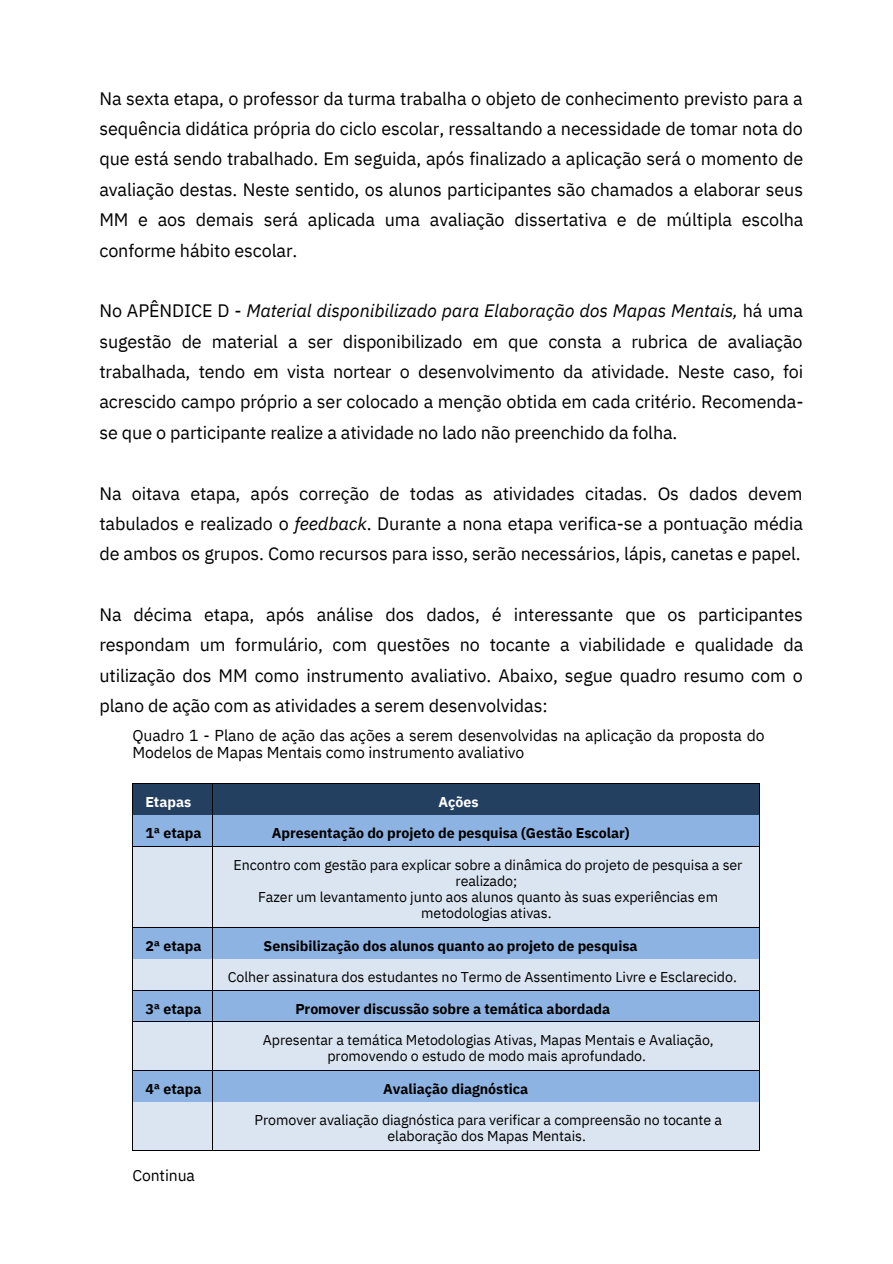
<style>
.page{position:relative;width:893px;height:1264px;background:#fff}
.page>*{position:absolute;margin:0;border:0;box-sizing:border-box;transform-origin:0 0}
.t1{font:18px/30.3px "IBM Plex Sans";letter-spacing:-.005em;color:#000;text-align:justify}
.t2{font:15.75px/17.1px "IBM Plex Sans";letter-spacing:-.005em;color:#000}
.t3{font:14.25px/16px "IBM Plex Sans";letter-spacing:-.005em;color:#000;text-align:center}
.t4{font:700 14.25px "IBM Plex Sans";letter-spacing:-.005em;color:#000}
.t5{font:700 14.25px "IBM Plex Sans";letter-spacing:-.005em;color:#fff}
.s1{font-style:italic}
</style>
<div class="page">
<div style="left:133px;top:784px;width:79px;height:31px;background:#244061"></div>
<div style="left:220px;top:791px;width:532px;height:16px;background:#244061"></div>
<hr style="left:133px;top:783px;width:79px;height:1px;background:#000">
<hr style="left:213px;top:783px;width:546px;height:1px;background:#000">
<div style="left:213px;top:784px;width:546px;height:7px;background:#244061"></div>
<div style="left:212px;top:807px;width:548px;height:8px;background:#244061"></div>
<div style="left:133px;top:815px;width:79px;height:31px;background:#8db3e2"></div>
<div style="left:220px;top:822px;width:532px;height:17px;background:#8db3e2"></div>
<div style="left:213px;top:815px;width:546px;height:7px;background:#8db3e2"></div>
<div style="left:212px;top:839px;width:548px;height:7px;background:#8db3e2"></div>
<div style="left:133px;top:847px;width:79px;height:80px;background:#dbe5f1"></div>
<div style="left:213px;top:847px;width:546px;height:80px;background:#dbe5f1"></div>
<svg style="left:132px;top:783px;width:1px;height:71px"></svg>
<hr style="left:133px;top:846px;width:79px;height:1px;background:#000">
<svg style="left:212px;top:783px;width:1px;height:71px"></svg>
<hr style="left:213px;top:846px;width:546px;height:1px;background:#000">
<svg style="left:759px;top:783px;width:1px;height:71px"></svg>
<hr style="left:132px;top:854px;width:1px;height:73px;background:#000">
<hr style="left:212px;top:854px;width:1px;height:73px;background:#000">
<hr style="left:759px;top:854px;width:1px;height:73px;background:#000">
<div style="left:133px;top:927px;width:79px;height:31px;background:#8db3e2"></div>
<div style="left:220px;top:935px;width:532px;height:16px;background:#8db3e2"></div>
<div style="left:213px;top:927px;width:546px;height:8px;background:#8db3e2"></div>
<div style="left:212px;top:951px;width:548px;height:7px;background:#8db3e2"></div>
<div style="left:133px;top:959px;width:79px;height:31px;background:#dbe5f1"></div>
<div style="left:220px;top:966px;width:532px;height:17px;background:#dbe5f1"></div>
<hr style="left:133px;top:958px;width:79px;height:1px;background:#000">
<hr style="left:213px;top:958px;width:546px;height:1px;background:#000">
<div style="left:213px;top:959px;width:546px;height:7px;background:#dbe5f1"></div>
<div style="left:212px;top:983px;width:548px;height:7px;background:#dbe5f1"></div>
<div style="left:133px;top:990px;width:79px;height:31px;background:#8db3e2"></div>
<div style="left:220px;top:998px;width:532px;height:16px;background:#8db3e2"></div>
<div style="left:213px;top:990px;width:546px;height:8px;background:#8db3e2"></div>
<div style="left:212px;top:1014px;width:548px;height:7px;background:#8db3e2"></div>
<div style="left:133px;top:1022px;width:79px;height:48px;background:#dbe5f1"></div>
<div style="left:213px;top:1022px;width:546px;height:48px;background:#dbe5f1"></div>
<svg style="left:132px;top:927px;width:1px;height:102px"></svg>
<hr style="left:133px;top:1021px;width:79px;height:1px;background:#000">
<svg style="left:212px;top:927px;width:1px;height:102px"></svg>
<hr style="left:213px;top:1021px;width:546px;height:1px;background:#000">
<svg style="left:759px;top:927px;width:1px;height:102px"></svg>
<hr style="left:132px;top:1029px;width:1px;height:41px;background:#000">
<hr style="left:212px;top:1029px;width:1px;height:41px;background:#000">
<hr style="left:759px;top:1029px;width:1px;height:41px;background:#000">
<div style="left:133px;top:1071px;width:79px;height:30px;background:#8db3e2"></div>
<div style="left:220px;top:1078px;width:532px;height:16px;background:#8db3e2"></div>
<hr style="left:133px;top:1070px;width:79px;height:1px;background:#000">
<hr style="left:213px;top:1070px;width:546px;height:1px;background:#000">
<div style="left:213px;top:1071px;width:546px;height:7px;background:#8db3e2"></div>
<div style="left:212px;top:1094px;width:548px;height:7px;background:#8db3e2"></div>
<div style="left:133px;top:1102px;width:79px;height:47px;background:#dbe5f1"></div>
<div style="left:220px;top:1109px;width:532px;height:17px;background:#dbe5f1"></div>
<div style="left:220px;top:1126px;width:532px;height:16px;background:#dbe5f1"></div>
<svg style="left:132px;top:1070px;width:1px;height:39px"></svg>
<hr style="left:133px;top:1101px;width:79px;height:1px;background:#000">
<svg style="left:212px;top:1070px;width:1px;height:39px"></svg>
<hr style="left:213px;top:1101px;width:546px;height:1px;background:#000">
<div style="left:213px;top:1102px;width:546px;height:7px;background:#dbe5f1"></div>
<svg style="left:759px;top:1070px;width:1px;height:39px"></svg>
<hr style="left:132px;top:1109px;width:1px;height:40px;background:#000">
<hr style="left:133px;top:1149px;width:79px;height:1px;background:#000">
<div style="left:212px;top:1142px;width:548px;height:7px;background:#dbe5f1"></div>
<hr style="left:212px;top:1109px;width:1px;height:40px;background:#000">
<hr style="left:213px;top:1149px;width:546px;height:1px;background:#000">
<hr style="left:759px;top:1109px;width:1px;height:40px;background:#000">
<p class="t1" style="left:99px;top:83px;width:705px">Na sexta etapa, o professor da turma trabalha o objeto de conhecimento previsto para a sequência didática própria do ciclo escolar, ressaltando a necessidade de tomar nota do que está sendo trabalhado. Em seguida, após finalizado a aplicação será o momento de avaliação destas. Neste sentido, os alunos participantes são chamados a elaborar seus MM e aos demais será aplicada uma avaliação dissertativa e de múltipla escolha conforme hábito escolar.</p>
<p class="t1" style="left:99px;top:295px;width:705px">No APÊNDICE D - <span class="s1">Material disponibilizado para Elaboração dos Mapas Mentais,</span> há uma sugestão de material a ser disponibilizado em que consta a rubrica de avaliação trabalhada, tendo em vista nortear o desenvolvimento da atividade. Neste caso, foi acrescido campo próprio a ser colocado a menção obtida em cada critério. Recomenda&shy;se que o participante realize a atividade no lado não preenchido da folha.</p>
<p class="t1" style="left:99px;top:477px;width:705px">Na oitava etapa, após correção de todas as atividades citadas. Os dados devem tabulados e realizado o <span class="s1">feedback</span>. Durante a nona etapa verifica-se a pontuação média de ambos os grupos. Como recursos para isso, serão necessários, lápis, canetas e papel.</p>
<p class="t1" style="left:99px;top:599px;width:705px">Na décima etapa, após análise dos dados, é interessante que os participantes respondam um formulário, com questões no tocante a viabilidade e qualidade da utilização dos MM como instrumento avaliativo. Abaixo, segue quadro resumo com o plano de ação com as atividades a serem desenvolvidas:</p>
<p class="t2" style="left:132px;top:726px;width:633px">Quadro 1 - Plano de ação das ações a serem desenvolvidas na aplicação da proposta do<br>Modelos de Mapas Mentais como instrumento avaliativo</p>
<p class="t5" style="left:145px;top:792px;width:47px">Etapas</p>
<p class="t4" style="left:145px;top:823px;width:58px">1ª etapa</p>
<p class="t5" style="left:438px;top:792px;width:42px">Ações</p>
<p class="t4" style="left:272px;top:823px;width:359px">Apresentação do projeto de pesquisa (Gestão Escolar)</p>
<p class="t4" style="left:145px;top:936px;width:58px">2ª etapa</p>
<p class="t4" style="left:145px;top:999px;width:58px">3ª etapa</p>
<p class="t3" style="left:233px;top:856px;width:510px">Encontro com gestão para explicar sobre a dinâmica do projeto de pesquisa a ser realizado;<br>Fazer um levantamento junto aos alunos quanto às suas experiências em metodologias ativas.</p>
<p class="t4" style="left:263px;top:936px;width:375px">Sensibilização dos alunos quanto ao projeto de pesquisa</p>
<p class="t3" style="left:228px;top:969px;width:510px">Colher assinatura dos estudantes no Termo de Assentimento Livre e Esclarecido.</p>
<p class="t4" style="left:295px;top:999px;width:316px">Promover discussão sobre a temática abordada</p>
<p class="t3" style="left:263px;top:1031px;width:452px">Apresentar a temática Metodologias Ativas, Mapas Mentais e Avaliação, promovendo o estudo de modo mais aprofundado.</p>
<p class="t4" style="left:145px;top:1079px;width:58px">4ª etapa</p>
<p class="t4" style="left:383px;top:1079px;width:147px">Avaliação diagnóstica</p>
<p class="t2" style="left:132px;top:1166px;width:64px">Continua</p>
<p class="t3" style="left:254px;top:1111px;width:469px">Promover avaliação diagnóstica para verificar a compreensão no tocante a elaboração dos Mapas Mentais.</p>
</div>
